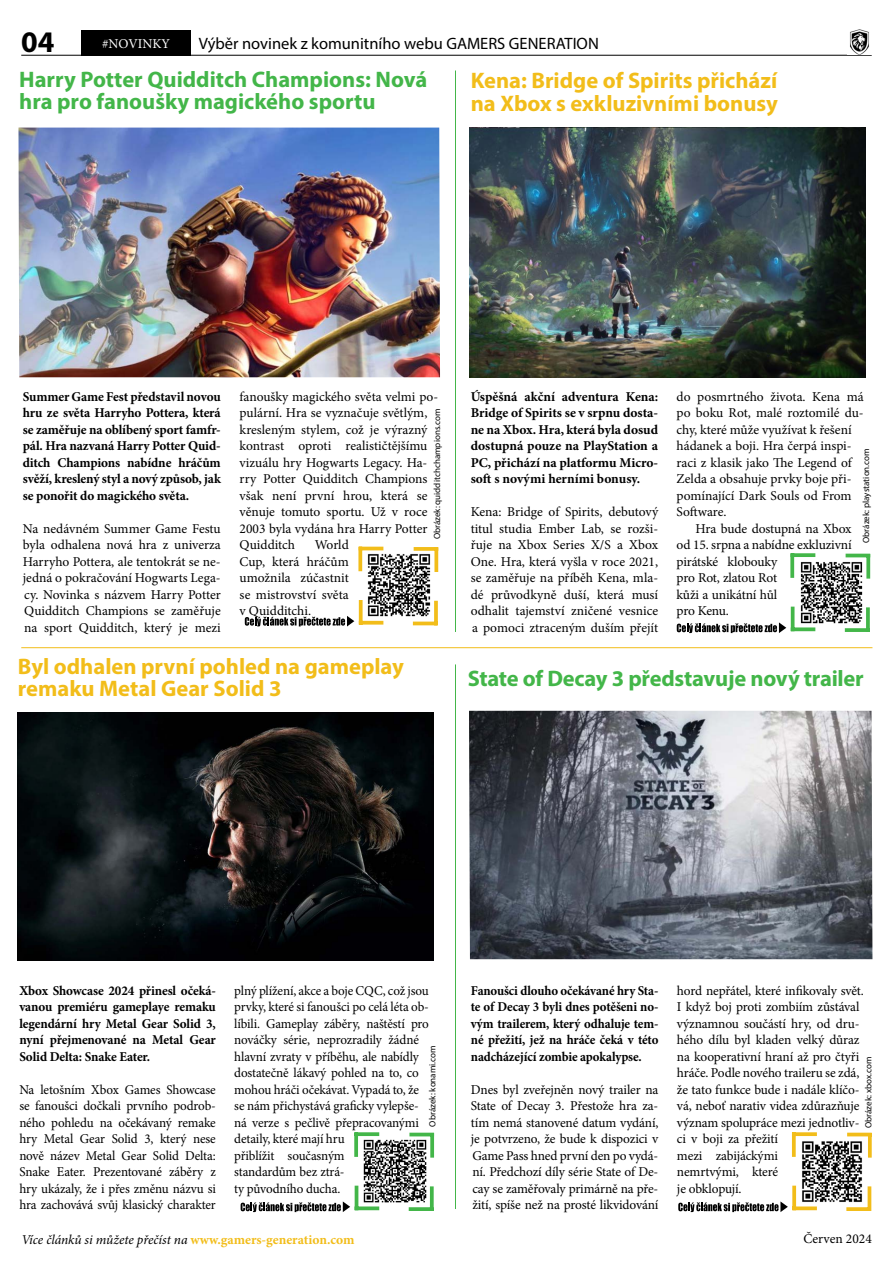
<style>
.page{position:relative;width:893px;height:1263px;background:#fff}
.page>*{position:absolute;margin:0;border:0;box-sizing:border-box;transform-origin:0 0}
.t1{font:700 30px "Myriad Pro";color:#000}
.t2{font:700 22.5px/22.5px "Myriad Pro";color:#f2bd1a}
.t3{font:700 22.5px/22.5px "Myriad Pro";color:#43b649}
.t4{font:16.5px "Myriad Pro";color:#000}
.t5{font:13.5px/16.5px "Minion Pro";letter-spacing:-.01em;color:#000;text-align:justify}
.t6{font:700 13.5px/16.5px "Minion Pro";letter-spacing:-.01em;color:#000;text-align:justify}
.t7{font:700 13.5px/16.5px "Minion Pro";letter-spacing:-.01em;color:#000;text-align:justify;scale:.95 1}
.t8{font:italic 13.5px "Minion Pro";letter-spacing:-.01em;color:#000}
.t9{font:13.5px "Minion Pro";color:#fff}
.t10{font:9px "Myriad Pro";color:#000}
.s1{font-weight:700;font-style:normal;color:#f2bd1a}
</style>
<div class="page">
<hr style="left:21px;top:55px;width:851px;height:1px;background:#000">
<div style="left:81px;top:30px;width:110px;height:26px;background:#000"></div>
<img style="left:850px;top:30px;width:19px;height:24px">
<hr style="left:21px;top:647px;width:851px;height:1px;background:#f2bd1a">
<hr style="left:455px;top:664px;width:1px;height:545px;background:#43b649">
<svg style="left:358px;top:1132px;width:21px;height:4px"></svg>
<svg style="left:354px;top:1132px;width:4px;height:25px"></svg>
<svg style="left:358px;top:1206px;width:21px;height:4px"></svg>
<hr style="left:355px;top:1186px;width:3px;height:24px;background:#43b649">
<hr style="left:409px;top:1133px;width:25px;height:3px;background:#43b649">
<svg style="left:430px;top:1136px;width:4px;height:21px"></svg>
<svg style="left:409px;top:1207px;width:21px;height:4px"></svg>
<svg style="left:430px;top:1186px;width:4px;height:25px"></svg>
<svg style="left:241px;top:1201px;width:109px;height:11px"></svg>
<svg style="left:796px;top:1132px;width:21px;height:4px"></svg>
<svg style="left:792px;top:1132px;width:4px;height:25px"></svg>
<svg style="left:796px;top:1206px;width:21px;height:4px"></svg>
<svg style="left:792px;top:1186px;width:4px;height:24px"></svg>
<hr style="left:847px;top:1133px;width:25px;height:3px;background:#f2bd1a">
<svg style="left:868px;top:1136px;width:4px;height:21px"></svg>
<svg style="left:846px;top:1207px;width:22px;height:4px"></svg>
<hr style="left:868px;top:1186px;width:3px;height:25px;background:#f2bd1a">
<svg style="left:678px;top:1201px;width:110px;height:11px"></svg>
<img style="left:802px;top:1141px;width:60px;height:61px">
<img style="left:363px;top:1139px;width:64px;height:64px">
<hr style="left:455px;top:71px;width:1px;height:561px;background:#43b649">
<hr style="left:359px;top:547px;width:24px;height:3px;background:#f2bd1a">
<svg style="left:358px;top:547px;width:4px;height:24px"></svg>
<svg style="left:363px;top:621px;width:20px;height:4px"></svg>
<svg style="left:359px;top:600px;width:4px;height:25px"></svg>
<svg style="left:414px;top:547px;width:20px;height:4px"></svg>
<svg style="left:434px;top:547px;width:4px;height:25px"></svg>
<hr style="left:413px;top:622px;width:24px;height:3px;background:#f2bd1a">
<svg style="left:434px;top:601px;width:4px;height:24px"></svg>
<svg style="left:245px;top:616px;width:109px;height:10px"></svg>
<svg style="left:794px;top:553px;width:21px;height:4px"></svg>
<svg style="left:790px;top:553px;width:4px;height:25px"></svg>
<svg style="left:794px;top:627px;width:21px;height:4px"></svg>
<hr style="left:791px;top:607px;width:3px;height:24px;background:#43b649">
<hr style="left:846px;top:554px;width:24px;height:3px;background:#43b649">
<svg style="left:866px;top:557px;width:4px;height:22px"></svg>
<svg style="left:845px;top:628px;width:21px;height:4px"></svg>
<svg style="left:866px;top:607px;width:4px;height:25px"></svg>
<svg style="left:677px;top:622px;width:109px;height:11px"></svg>
<img style="left:800px;top:562px;width:63px;height:62px">
<img style="left:367px;top:554px;width:64px;height:63px">
<img style="left:18px;top:128px;width:422px;height:249px">
<img style="left:469px;top:128px;width:397px;height:249px">
<img style="left:469px;top:711px;width:403px;height:248px">
<img style="left:17px;top:712px;width:416px;height:249px">
<h1 class="t1" style="left:21px;top:23px;width:35px">04</h1>
<p class="t9" style="left:102px;top:34px;width:70px">#NOVINKY</p>
<p class="t4" style="left:199px;top:33px;width:402px">Výběr novinek z komunitního webu GAMERS GENERATION</p>
<h2 class="t3" style="left:19px;top:67px;width:410px">Harry Potter Quidditch Champions: Nová hra pro fanoušky magického sportu</h2>
<h2 class="t2" style="left:471px;top:69px;width:309px">Kena: Bridge of Spirits přichází na Xbox s exkluzivními bonusy</h2>
<p class="t6" style="left:23px;top:388px;width:200px">Summer Game Fest představil novou hru ze světa Harryho Pottera, která se zaměřuje na oblíbený sport famfr&shy;pál. Hra nazvaná Harry Potter Quid&shy;ditch Champions nabídne hráčům svěží, kreslený styl a nový způsob, jak se ponořit do magického světa.</p>
<p class="t5" style="left:23px;top:520px;width:200px">Na nedávném Summer Game Festu byla odhalena nová hra z univerza Harryho Pottera, ale tentokrát se ne&shy;jedná o pokračování Hogwarts Lega&shy;cy. Novinka s názvem Harry Potter Quidditch Champions se zaměřuje na sport Quidditch, který je mezi</p>
<p class="t5" style="left:240px;top:388px;width:200px;text-align:left">fanoušky magického světa velmi po&shy;pulární. Hra se vyznačuje světlým, kresleným stylem, což je výrazný kontrast oproti realističtějšímu vizuálu hry Hogwarts Legacy. Ha&shy;rry Potter Quidditch Champions však není první hrou, která se věnuje tomuto sportu. Už v roce<br>2003 byla vydána hra Harry Potter<br>Quidditch</p>
<p class="t10" style="left:432px;top:539px;width:132px;rotate:-90deg">Obrázek: quidditchchampions.com</p>
<p class="t5" style="left:240px;top:536px;width:111px;text-indent:75px">World Cup, která hráčům umožnila zúčastnit se mistrovství světa v Quidditchi.</p>
<h2 class="t2" style="left:18px;top:654px;width:388px">Byl odhalen první pohled na gameplay remaku Metal Gear Solid 3</h2>
<p class="t6" style="left:471px;top:388px;width:189px">Úspěšná akční adventura Kena:<br>Bridge of Spirits se v srpnu dosta&shy;ne na Xbox. Hra, která byla dosud dostupná pouze na PlayStation a PC, přichází na platformu Micro&shy;soft s novými herními bonusy.</p>
<p class="t5" style="left:471px;top:503px;width:189px">Kena: Bridge of Spirits, debutový titul studia Ember Lab, se rozši&shy;řuje na Xbox Series X/S a Xbox One. Hra, která vyšla v roce 2021, se zaměřuje na příběh Kena, mla&shy;dé průvodkyně duší, která musí odhalit tajemství zničené vesnice a pomoci ztraceným duším přejít</p>
<p class="t5" style="left:677px;top:388px;width:189px;text-align:left">do posmrtného života. Kena má po boku Rot, malé roztomilé du&shy;chy, které může využívat k řešení hádanek a boji. Hra čerpá inspi&shy;raci z klasik jako The Legend of<br>Zelda a obsahuje prvky boje při&shy;pomínající Dark Souls od From<br>Software.</p>
<p class="t5" style="left:677px;top:520px;width:177px;text-align:left;text-indent:19px">Hra bude dostupná na Xbox od 15. srpna a nabídne exkluzivní pirátské klobouky<br>pro Rot, zlatou Rot<br>kůži a unikátní hůl<br>pro Kenu.</p>
<p class="t10" style="left:860px;top:543px;width:96px;rotate:-90deg">Obrázek: playstation.com</p>
<h2 class="t3" style="left:468px;top:666px;width:398px">State of Decay 3 představuje nový trailer</h2>
<p class="t6" style="left:19px;top:982px;width:198px">Xbox Showcase 2024 přinesl očeká&shy;vanou premiéru gameplaye remaku legendární hry Metal Gear Solid 3, nyní přejmenované na Metal Gear Solid Delta: Snake Eater.</p>
<p class="t5" style="left:19px;top:1081px;width:198px">Na letošním Xbox Games Showcase se fanoušci dočkali prvního podrob&shy;ného pohledu na očekávaný remake hry Metal Gear Solid 3, který nese nově název Metal Gear Solid Delta:<br>Snake Eater. Prezentované záběry z hry ukázaly, že i přes změnu názvu si hra zachovává svůj klasický charakter</p>
<p class="t5" style="left:234px;top:982px;width:196px;text-align:left">plný plížení, akce a boje CQC, což jsou prvky, které si fanoušci po celá léta ob&shy;líbili. Gameplay záběry, naštěstí pro nováčky série, neprozradily žádné hlavní zvraty v příběhu, ale nabídly dostatečně lákavý pohled na to, co mohou hráči očekávat. Vypadá to, že se nám přichystává graficky vylepše&shy;ná verze s pečlivě přepracovanými detaily, které mají hru<br>přiblížit současným<br>standardům bez ztrá-<br>ty původního ducha.</p>
<p class="t10" style="left:427px;top:1127px;width:83px;rotate:-90deg">Obrázek: konami.com</p>
<p class="t8" style="left:21px;top:1230px;width:335px">Více článků si můžete přečíst na <span class="s1">www.gamers-generation.com</span></p>
<p class="t7" style="left:471px;top:982px;width:199px">Fanoušci dlouho očekávané hry Sta&shy;te of Decay 3 byli dnes potěšeni no&shy;vým trailerem, který odhaluje tem&shy;né přežití, jež na hráče čeká v této nadcházející zombie apokalypse.</p>
<p class="t5" style="left:471px;top:1081px;width:189px">Dnes byl zveřejněn nový trailer na State of Decay 3. Přestože hra za&shy;tím nemá stanovené datum vydání, je potvrzeno, že bude k dispozici v Game Pass hned první den po vydá&shy;ní. Předchozí díly série State of De&shy;cay se zaměřovaly primárně na pře&shy;žití, spíše než na prosté likvidování</p>
<p class="t5" style="left:677px;top:982px;width:188px;text-align:left">hord nepřátel, které infikovaly svět.<br>I když boj proti zombiím zůstával významnou součástí hry, od dru&shy;hého dílu byl kladen velký důraz na kooperativní hraní až pro čtyři hráče. Podle nového traileru se zdá, že tato funkce bude i nadále klíčo&shy;vá, neboť narativ videa zdůrazňuje význam spolupráce mezi jednotliv&shy;ci v boji za přežití<br>mezi zabijáckými<br>nemrtvými, které<br>je obklopují.</p>
<p class="t10" style="left:863px;top:1128px;width:73px;rotate:-90deg">Obrázek: xbox.com</p>
<p class="t5" style="left:803px;top:1231px;width:70px">Červen 2024</p>
</div>
